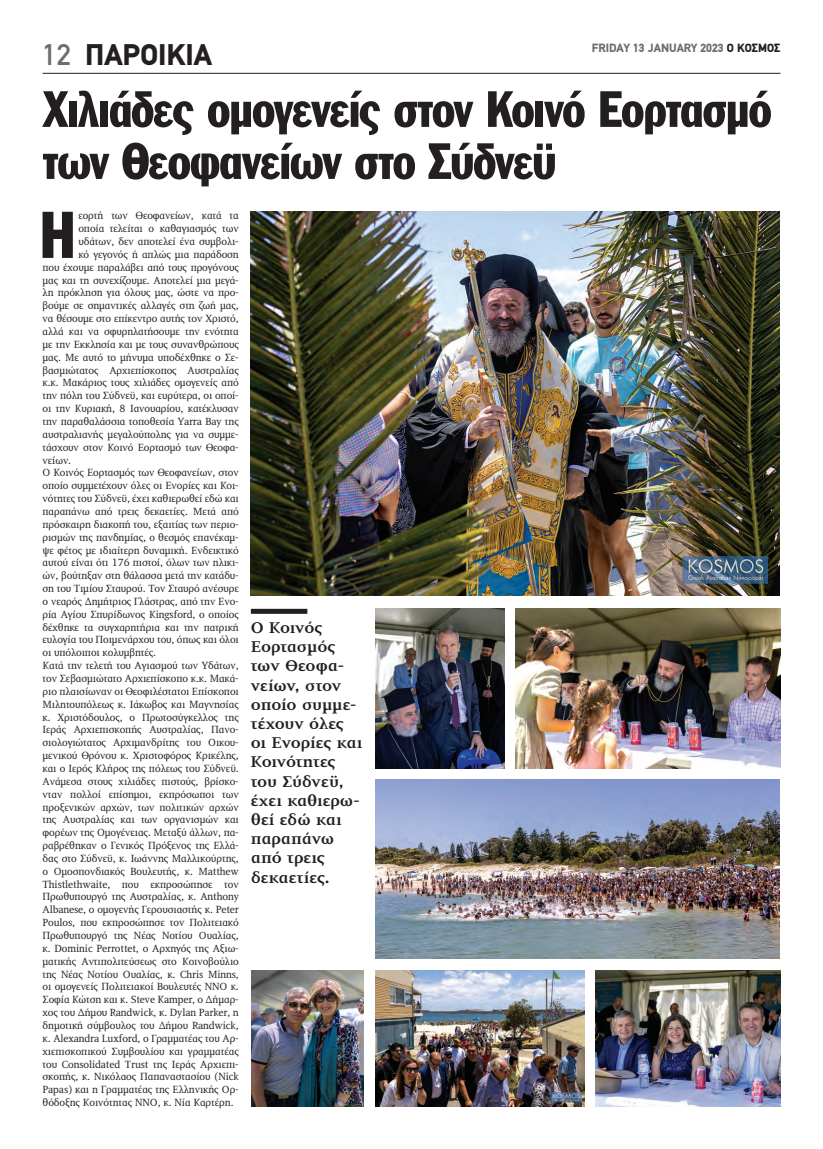
<style>
.page{position:relative;width:823px;height:1149px;background:#fff}
.page>*{position:absolute;margin:0;border:0;box-sizing:border-box;transform-origin:0 0}
.t1{font:64.8px "Franklin Gothic Greek Cond";color:#231f20}
.t2{font:50px/52px "Franklin Gothic Greek Cond";letter-spacing:-.02em;color:#231f20}
.t3{font:900 30px "PF Din Text";color:#231f20}
.t4{font:700 16px/19.2px "PF Diplomat";letter-spacing:-.01em;color:#231f20;scale:1.05 1}
.t5{font:900 12px "PF Din Text";color:#6c6d70}
.t6{font:10.7px "PF Diplomat";letter-spacing:-.01em;color:#231f20}
.s1{font-weight:500;color:#6c6d70}
.s2{color:#231f20}
</style>
<div class="page">
<hr style="left:43px;top:73px;width:737px;height:1px;background:#231f20">
<div style="left:251px;top:608px;width:56px;height:5px;background:#231f20"></div>
<img style="left:251px;top:211px;width:527px;height:384px">
<img style="left:375px;top:608px;width:129px;height:160px">
<img style="left:375px;top:779px;width:403px;height:178px">
<img style="left:375px;top:970px;width:208px;height:136px">
<img style="left:595px;top:970px;width:185px;height:136px">
<img style="left:515px;top:608px;width:265px;height:160px">
<img style="left:251px;top:970px;width:112px;height:136px">
<h3 class="t3" style="left:43px;top:37px;width:152px"><span class="s1">12</span> ΕΛΛΑΔΑ</h3>
<p class="t5" style="left:591px;top:40px;width:190px">FRIDAY 13 JANUARY 2023 <span class="s2">Ο ΚΟΣΜΟΣ</span></p>
<h2 class="t2" style="left:43px;top:83px;width:730px">Χιλιάδες ομογενείς στον Κοινό Εορτασμό των Θεοφανείων στο Σύδνεϋ</h2>
<h1 class="t1" style="left:40px;top:198px;width:37px">Η</h1>
<p class="t6" style="left:78px;top:210px;width:162px">εορτή των Θεοφανείων, κατά τα</p>
<h3 class="t3" style="left:85px;top:37px;width:128px">ΠΑΡΟΙΚΙΑ</h3>
<p class="t6" style="left:78px;top:223px;width:162px">οποία τελείται ο καθαγιασμός των</p>
<p class="t6" style="left:78px;top:236px;width:162px">υδάτων, δεν αποτελεί ένα συμβολι-</p>
<p class="t6" style="left:78px;top:249px;width:162px">κό γεγονός ή απλώς μια παράδοση</p>
<p class="t6" style="left:43px;top:261px;width:198px">που έχουμε παραλάβει από τους προγόνους</p>
<p class="t6" style="left:43px;top:274px;width:198px">μας και τη συνεχίζουμε. Αποτελεί μια μεγά-</p>
<p class="t6" style="left:43px;top:287px;width:198px">λη πρόκληση για όλους μας, ώστε να προ-</p>
<p class="t6" style="left:43px;top:300px;width:198px">βούμε σε σημαντικές αλλαγές στη ζωή μας,</p>
<p class="t6" style="left:43px;top:313px;width:198px">να θέσουμε στο επίκεντρο αυτής τον Χριστό,</p>
<p class="t6" style="left:43px;top:326px;width:198px">αλλά και να σφυρηλατήσουμε την ενότητα</p>
<p class="t6" style="left:43px;top:338px;width:198px">με την Εκκλησία και με τους συνανθρώπους</p>
<p class="t6" style="left:43px;top:351px;width:198px">μας. Με αυτό το μήνυμα υποδέχθηκε ο Σε-</p>
<p class="t6" style="left:43px;top:364px;width:198px">βασμιώτατος Αρχιεπίσκοπος Αυστραλίας</p>
<p class="t6" style="left:43px;top:377px;width:198px">κ.κ. Μακάριος τους χιλιάδες ομογενείς από</p>
<p class="t6" style="left:43px;top:390px;width:198px">την πόλη του Σύδνεϋ, και ευρύτερα, οι οποί-</p>
<p class="t6" style="left:43px;top:403px;width:198px">οι την Κυριακή, 8 Ιανουαρίου, κατέκλυσαν</p>
<p class="t6" style="left:43px;top:416px;width:198px">την παραθαλάσσια τοποθεσία Yarra Bay της</p>
<p class="t6" style="left:43px;top:428px;width:198px">αυστραλιανής μεγαλούπολης για να συμμε-</p>
<p class="t6" style="left:43px;top:441px;width:198px">τάσχουν στον Κοινό Εορτασμό των Θεοφα-</p>
<p class="t6" style="left:43px;top:454px;width:30px">νείων.</p>
<p class="t6" style="left:43px;top:467px;width:198px">Ο Κοινός Εορτασμός των Θεοφανείων, στον</p>
<p class="t6" style="left:43px;top:480px;width:198px">οποίο συμμετέχουν όλες οι Ενορίες και Κοι-</p>
<p class="t6" style="left:43px;top:493px;width:198px">νότητες του Σύδνεϋ, έχει καθιερωθεί εδώ και</p>
<p class="t6" style="left:43px;top:505px;width:198px">παραπάνω από τρεις δεκαετίες. Μετά από</p>
<p class="t6" style="left:43px;top:518px;width:198px">πρόσκαιρη διακοπή του, εξαιτίας των περιο-</p>
<p class="t6" style="left:43px;top:531px;width:198px">ρισμών της πανδημίας, ο θεσμός επανέκαμ-</p>
<p class="t6" style="left:43px;top:544px;width:198px">ψε φέτος με ιδιαίτερη δυναμική. Ενδεικτικό</p>
<p class="t6" style="left:43px;top:557px;width:198px">αυτού είναι ότι 176 πιστοί, όλων των ηλικι-</p>
<p class="t6" style="left:43px;top:570px;width:198px">ών, βούτηξαν στη θάλασσα μετά την κατάδυ-</p>
<p class="t6" style="left:43px;top:582px;width:198px">ση του Τιμίου Σταυρού. Τον Σταυρό ανέσυρε</p>
<p class="t6" style="left:43px;top:595px;width:198px">ο νεαρός Δημήτριος Γλάστρας, από την Ενο-</p>
<p class="t6" style="left:43px;top:608px;width:198px">ρία Αγίου Σπυρίδωνος Kingsford, ο οποίος</p>
<p class="t6" style="left:43px;top:621px;width:198px">δέχθηκε τα συγχαρητήρια και την πατρική</p>
<p class="t6" style="left:43px;top:634px;width:198px">ευλογία του Ποιμενάρχου του, όπως και όλοι</p>
<p class="t6" style="left:43px;top:647px;width:115px">οι υπόλοιποι κολυμβητές.</p>
<p class="t6" style="left:43px;top:659px;width:198px">Κατά την τελετή του Αγιασμού των Υδάτων,</p>
<p class="t6" style="left:43px;top:672px;width:198px">τον Σεβασμιώτατο Αρχιεπίσκοπο κ.κ. Μακά-</p>
<p class="t6" style="left:43px;top:685px;width:198px">ριο πλαισίωναν οι Θεοφιλέστατοι Επίσκοποι</p>
<p class="t6" style="left:43px;top:698px;width:198px">Μιλητουπόλεως κ. Ιάκωβος και Μαγνησίας</p>
<p class="t6" style="left:43px;top:711px;width:198px">κ. Χριστόδουλος, ο Πρωτοσύγκελλος της</p>
<p class="t6" style="left:43px;top:724px;width:198px">Ιεράς Αρχιεπισκοπής Αυστραλίας, Πανο-</p>
<p class="t6" style="left:43px;top:737px;width:198px">σιολογιώτατος Αρχιμανδρίτης του Οικου-</p>
<p class="t6" style="left:43px;top:749px;width:198px">μενικού Θρόνου κ. Χριστοφόρος Κρικέλης,</p>
<p class="t6" style="left:43px;top:762px;width:198px">και ο Ιερός Κλήρος της πόλεως του Σύδνεϋ.</p>
<p class="t6" style="left:43px;top:775px;width:198px">Ανάμεσα στους χιλιάδες πιστούς, βρίσκο-</p>
<p class="t6" style="left:43px;top:788px;width:198px">νταν πολλοί επίσημοι, εκπρόσωποι των</p>
<p class="t6" style="left:43px;top:801px;width:198px">προξενικών αρχών, των πολιτικών αρχών</p>
<p class="t6" style="left:43px;top:814px;width:198px">της Αυστραλίας και των οργανισμών και</p>
<p class="t6" style="left:43px;top:826px;width:198px">φορέων της Ομογένειας. Μεταξύ άλλων, πα-</p>
<p class="t6" style="left:43px;top:839px;width:198px">ραβρέθηκαν o Γενικός Πρόξενος της Ελλά-</p>
<p class="t6" style="left:43px;top:852px;width:198px">δας στο Σύδνεϋ, κ. Ιωάννης Μαλλικούρτης,</p>
<p class="t6" style="left:43px;top:865px;width:198px">ο Ομοσπονδιακός Βουλευτής, κ. Matthew</p>
<p class="t6" style="left:43px;top:878px;width:198px">Thistlethwaite, που εκπροσώπησε τον</p>
<p class="t6" style="left:43px;top:891px;width:198px">Πρωθυπουργό της Αυστραλίας, κ. Anthony</p>
<p class="t6" style="left:43px;top:903px;width:198px">Albanese, ο ομογενής Γερουσιαστής κ. Peter</p>
<p class="t6" style="left:43px;top:916px;width:198px">Poulos, που εκπροσώπησε τον Πολιτειακό</p>
<p class="t6" style="left:43px;top:929px;width:198px">Πρωθυπουργό της Νέας Νοτίου Ουαλίας,</p>
<p class="t6" style="left:43px;top:942px;width:198px">κ. Dominic Perrottet, ο Αρχηγός της Αξιω-</p>
<p class="t6" style="left:43px;top:955px;width:198px">ματικής Αντιπολιτεύσεως στο Κοινοβούλιο</p>
<p class="t6" style="left:43px;top:968px;width:198px">της Νέας Νοτίου Ουαλίας, κ. Chris Minns,</p>
<p class="t6" style="left:43px;top:980px;width:198px">οι ομογενείς Πολιτειακοί Βουλευτές ΝΝΟ κ.</p>
<p class="t6" style="left:43px;top:993px;width:198px">Σοφία Κώτση και κ. Steve Kamper, ο Δήμαρ-</p>
<p class="t6" style="left:43px;top:1006px;width:198px">χος του Δήμου Randwick, κ. Dylan Parker, η</p>
<p class="t6" style="left:43px;top:1019px;width:198px">δημοτική σύμβουλος του Δήμου Randwick,</p>
<p class="t6" style="left:43px;top:1032px;width:198px">κ. Alexandra Luxford, ο Γραμματέας του Αρ-</p>
<p class="t6" style="left:43px;top:1045px;width:198px">χιεπισκοπικού Συμβουλίου και γραμματέας</p>
<p class="t6" style="left:43px;top:1058px;width:198px">του Consolidated Trust της Ιεράς Αρχιεπι-</p>
<p class="t6" style="left:43px;top:1070px;width:198px">σκοπής, κ. Νικόλαος Παπαναστασίου (Nick</p>
<p class="t6" style="left:43px;top:1083px;width:198px">Papas) και η Γραμματέας της Ελληνικής Ορ-</p>
<p class="t6" style="left:43px;top:1096px;width:192px">θόδοξης Κοινότητας ΝΝΟ, κ. Νία Καρτέρη.</p>
<h3 class="t4" style="left:251px;top:618px;width:108px">Ο Κοινός<br>Εορτασμός των Θεοφα&shy;νείων, στον οποίο συμμε&shy;τέχουν όλες οι Ενορίες και<br>Κοινότητες του Σύδνεϋ, έχει καθιερω&shy;θεί εδώ και παραπάνω από τρεις δεκαετίες.</h3>
</div>
